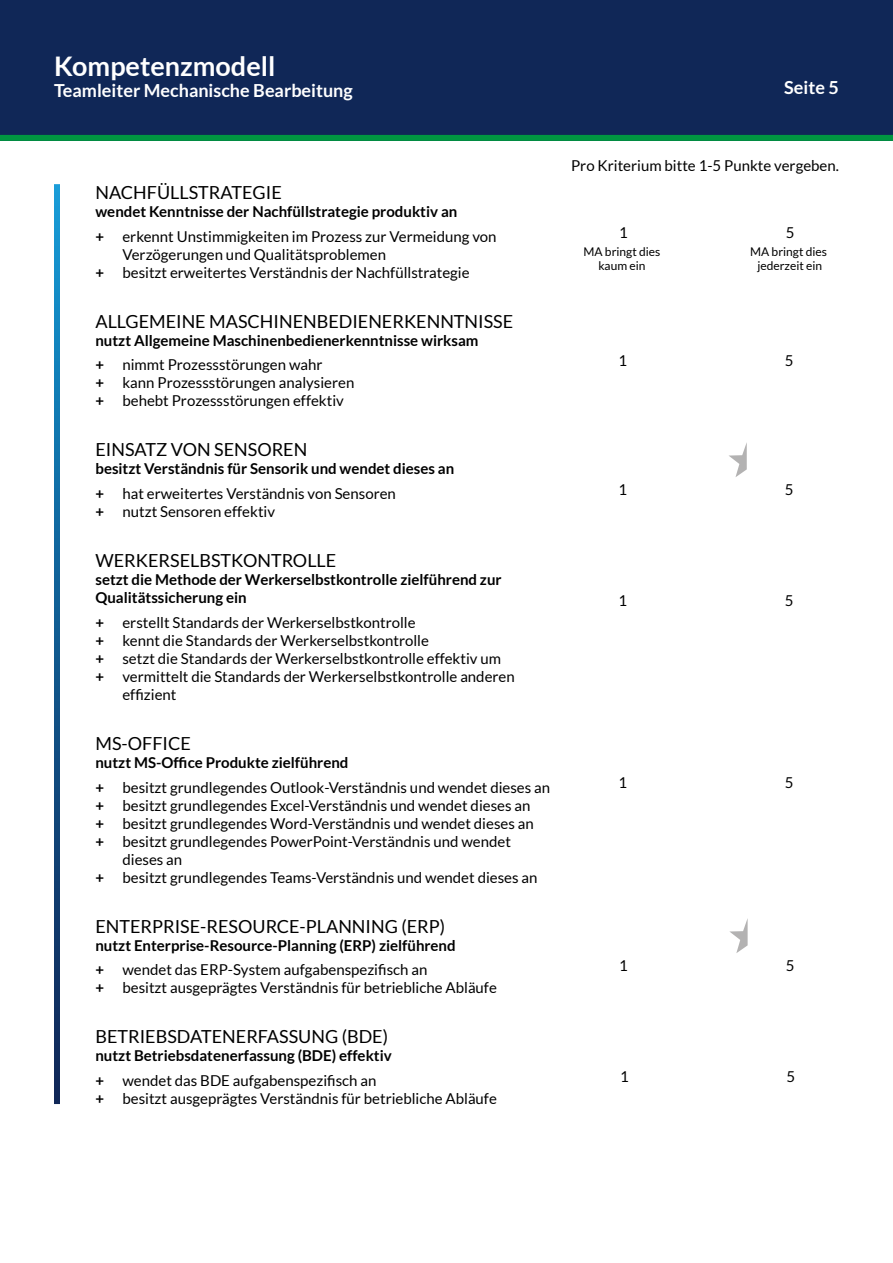
<style>
.page{position:relative;width:893px;height:1263px;background:#fff}
.page>*{position:absolute;margin:0;border:0;box-sizing:border-box;transform-origin:0 0}
.t1{font:700 27px "Lato";color:#fff}
.t2{font:18px "Lato";color:#000}
.t3{font:700 18px "Lato";color:#fff}
.t4{font:15px/18px "Lato";color:#000}
.t5{font:700 15px/24.8px "Lato";color:#000}
.t6{font:12px/14.4px "Lato";color:#000;text-align:center}
.s1{font-weight:400}
.s2{font-weight:700}
</style>
<div class="page">
<div style="left:0;top:0;width:893px;height:141px;background:#102757"></div>
<div style="left:0;top:135px;width:893px;height:6px;background:#009641"></div>
<svg style="left:729px;top:918px;width:19px;height:35px"></svg>
<svg style="left:729px;top:443px;width:18px;height:34px"></svg>
<svg style="left:54px;top:184px;width:6px;height:920px"></svg>
<h1 class="t1" style="left:54px;top:50px;width:223px">Kompetenzmodell</h1>
<p class="t3" style="left:54px;top:80px;width:300px">Teamleiter Mechanische Bearbeitung</p>
<p class="t3" style="left:784px;top:77px;width:56px">Seite 5</p>
<p class="t2" style="left:95px;top:182px;width:188px">NACHFÜLLSTRATEGIE</p>
<p class="t5" style="left:95px;top:199px;width:403px">wendet Kenntnisse der Nachfüllstrategie produktiv an<br>+ <span class="s1">erkennt Unstimmigkeiten im Prozess zur Vermeidung von</span></p>
<p class="t4" style="left:95px;top:245px;width:376px;text-indent:27px">Verzögerungen und Qualitätsproblemen<br><span class="s2">+</span> besitzt erweitertes Verständnis der Nachfüllstrategie</p>
<p class="t2" style="left:95px;top:311px;width:419px">ALLGEMEINE MASCHINENBEDIENERKENNTNISSE</p>
<p class="t5" style="left:95px;top:328px;width:384px">nutzt Allgemeine Maschinenbedienerkenntnisse wirksam + <span class="s1">nimmt Prozessstörungen wahr</span></p>
<p class="t4" style="left:95px;top:374px;width:260px"><span class="s2">+</span> kann Prozessstörungen analysieren <span class="s2">+</span> behebt Prozessstörungen effektiv</p>
<p class="t2" style="left:95px;top:440px;width:213px">EINSATZ VON SENSOREN</p>
<p class="t5" style="left:95px;top:456px;width:360px">besitzt Verständnis für Sensorik und wendet dieses an + <span class="s1">hat erweitertes Verständnis von Sensoren</span></p>
<p class="t4" style="left:95px;top:503px;width:181px"><span class="s2">+</span> nutzt Sensoren effektiv</p>
<p class="t2" style="left:95px;top:551px;width:242px">WERKERSELBSTKONTROLLE</p>
<p class="t5" style="left:95px;top:570px;width:408px;line-height:18px">setzt die Methode der Werkerselbstkontrolle zielführend zur<br>Qualitätssicherung ein</p>
<p class="t4" style="left:95px;top:613px;width:322px"><span class="s2">+</span> erstellt Standards der Werkerselbstkontrolle</p>
<p class="t4" style="left:95px;top:631px;width:335px"><span class="s2">+</span> kennt die Standards der Werkerselbstkontrolle</p>
<p class="t4" style="left:95px;top:649px;width:407px"><span class="s2">+</span> setzt die Standards der Werkerselbstkontrolle effektiv um</p>
<p class="t4" style="left:95px;top:667px;width:421px"><span class="s2">+</span> vermittelt die Standards der Werkerselbstkontrolle anderen</p>
<p class="t4" style="left:122px;top:685px;width:56px">effizient</p>
<p class="t2" style="left:95px;top:733px;width:97px">MS-OFFICE</p>
<p class="t4" style="left:95px;top:750px;width:456px;line-height:24.8px"><span class="s2">nutzt MS-Office Produkte zielführend<br>+</span> besitzt grundlegendes Outlook-Verständnis und wendet dieses an</p>
<p class="t4" style="left:95px;top:796px;width:436px"><span class="s2">+</span> besitzt grundlegendes Excel-Verständnis und wendet dieses an</p>
<p class="t4" style="left:95px;top:814px;width:440px"><span class="s2">+</span> besitzt grundlegendes Word-Verständnis und wendet dieses an</p>
<p class="t4" style="left:95px;top:832px;width:417px"><span class="s2">+</span> besitzt grundlegendes PowerPoint-Verständnis und wendet</p>
<p class="t4" style="left:122px;top:850px;width:61px">dieses an</p>
<p class="t4" style="left:95px;top:868px;width:443px"><span class="s2">+</span> besitzt grundlegendes Teams-Verständnis und wendet dieses an</p>
<p class="t2" style="left:95px;top:916px;width:351px">ENTERPRISE-RESOURCE-PLANNING (ERP)</p>
<p class="t5" style="left:95px;top:932px;width:362px">nutzt Enterprise-Resource-Planning (ERP) zielführend + <span class="s1">wendet das ERP-System aufgabenspezifisch an</span></p>
<p class="t4" style="left:95px;top:979px;width:403px"><span class="s2">+</span> besitzt ausgeprägtes Verständnis für betriebliche Abläufe</p>
<p class="t2" style="left:95px;top:1027px;width:294px">BETRIEBSDATENERFASSUNG (BDE)</p>
<p class="t5" style="left:95px;top:1043px;width:298px">nutzt Betriebsdatenerfassung (BDE) effektiv + <span class="s1">wendet das BDE aufgabenspezifisch an</span></p>
<p class="t4" style="left:95px;top:1089px;width:403px"><span class="s2">+</span> besitzt ausgeprägtes Verständnis für betriebliche Abläufe</p>
<p class="t4" style="left:571px;top:156px;width:269px">Pro Kriterium bitte 1-5 Punkte vergeben.</p>
<p class="t4" style="left:619px;top:223px;width:10px">1</p>
<p class="t4" style="left:786px;top:223px;width:10px">5</p>
<p class="t6" style="left:583px;top:244px;width:79px">MA bringt dies kaum ein</p>
<p class="t6" style="left:750px;top:244px;width:79px">MA bringt dies jederzeit ein</p>
<p class="t4" style="left:618px;top:352px;width:10px">1</p>
<p class="t4" style="left:785px;top:352px;width:10px">5</p>
<p class="t4" style="left:618px;top:480px;width:10px">1</p>
<p class="t4" style="left:785px;top:480px;width:10px">5</p>
<p class="t4" style="left:618px;top:591px;width:10px">1</p>
<p class="t4" style="left:785px;top:591px;width:10px">5</p>
<p class="t4" style="left:618px;top:774px;width:10px">1</p>
<p class="t4" style="left:785px;top:774px;width:10px">5</p>
<p class="t4" style="left:619px;top:956px;width:10px">1</p>
<p class="t4" style="left:786px;top:956px;width:10px">5</p>
<p class="t4" style="left:620px;top:1067px;width:10px">1</p>
<p class="t4" style="left:787px;top:1067px;width:10px">5</p>
</div>
